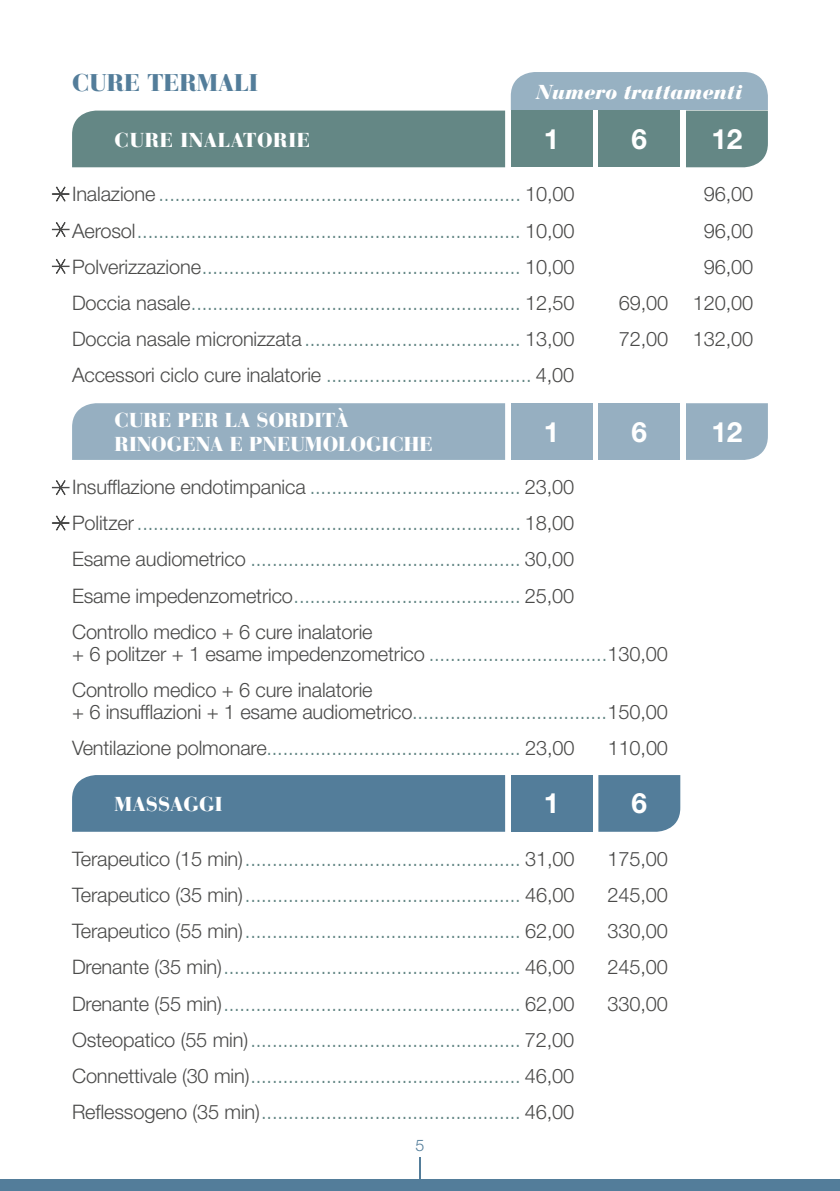
<style>
.page{position:relative;width:840px;height:1191px;background:#fff}
.page>*{position:absolute;margin:0;border:0;box-sizing:border-box;transform-origin:0 0}
.t1{font:700 28px "Helvetica Neue LT Std";color:#fff}
.t2{font:900 24px "Bauer Bodoni";color:#537d9a}
.t3{font:300 20px/36.2px "Helvetica Neue LT Std";letter-spacing:-.01em;color:#648785;text-align:justify}
.t4{font:300 20px/36.2px "Helvetica Neue LT Std";letter-spacing:-.01em;color:#4a4a49}
.t5{font:900 20px/24px "Bauer Bodoni";color:#fff}
.t6{font:italic 900 20px "Bauer Bodoni";color:#fff}
.t7{font:900 20px "Bauer Bodoni";letter-spacing:.03em;color:#fff}
.t8{font:300 16px "Helvetica Neue LT Std";color:#537d9a}
.s1{color:#4a4a49}
.s2{color:#648785}
</style>
<div class="page">
<div style="left:510px;top:72px;width:257px;height:72px;background:#97b1c2;border-radius:24px"></div>
<div style="left:510px;top:111px;width:257px;height:56px;background:#fff"></div>
<div style="left:510px;top:111px;width:82px;height:56px;background:#648785"></div>
<div style="left:598px;top:111px;width:82px;height:56px;background:#648785"></div>
<div style="left:686px;top:111px;width:81px;height:56px;background:#648785"></div>
<div style="left:72px;top:111px;width:433px;height:56px;background:#648785"></div>
<div style="left:510px;top:403px;width:82px;height:57px;background:#96afc1"></div>
<div style="left:598px;top:403px;width:82px;height:57px;background:#96afc1"></div>
<div style="left:686px;top:403px;width:81px;height:57px;background:#96afc1"></div>
<div style="left:72px;top:403px;width:433px;height:57px;background:#96afc1"></div>
<div style="left:510px;top:775px;width:82px;height:56px;background:#537d9a"></div>
<div style="left:598px;top:775px;width:82px;height:56px;background:#537d9a"></div>
<div style="left:72px;top:775px;width:433px;height:56px;background:#537d9a"></div>
<div style="left:0;top:1179px;width:839px;height:12px;background:#537d9a"></div>
<svg style="left:52px;top:186px;width:17px;height:16px"></svg>
<svg style="left:52px;top:222px;width:17px;height:15px"></svg>
<svg style="left:52px;top:259px;width:17px;height:15px"></svg>
<svg style="left:52px;top:480px;width:17px;height:15px"></svg>
<svg style="left:52px;top:515px;width:17px;height:16px"></svg>
<svg style="left:419px;top:1157px;width:1px;height:22px"></svg>
<p class="t2" style="left:72px;top:68px;width:187px">CURE TERMALI</p>
<p class="t6" style="left:536px;top:80px;width:208px">Numero trattamenti</p>
<p class="t7" style="left:115px;top:128px;width:197px">CURE INALATORIE</p>
<h1 class="t1" style="left:543px;top:122px;width:17px">1</h1>
<h1 class="t1" style="left:631px;top:122px;width:17px">6</h1>
<h1 class="t1" style="left:711px;top:122px;width:33px">12</h1>
<p class="t3" style="left:72px;top:176px;width:503px"><span class="s1">Inalazione</span> ................................................................... <span class="s1">10,00</span></p>
<p class="t4" style="left:703px;top:176px;width:51px">96,00</p>
<p class="t3" style="left:72px;top:212px;width:503px"><span class="s1">Aerosol</span>....................................................................... <span class="s1">10,00</span></p>
<p class="t4" style="left:703px;top:212px;width:51px">96,00</p>
<p class="t3" style="left:72px;top:248px;width:503px"><span class="s1">Polverizzazione</span>........................................................... <span class="s1">10,00</span></p>
<p class="t4" style="left:703px;top:248px;width:51px">96,00</p>
<p class="t3" style="left:72px;top:284px;width:503px"><span class="s1">Doccia nasale</span>............................................................. <span class="s1">12,50</span></p>
<p class="t4" style="left:618px;top:284px;width:136px">69,00 120,00</p>
<p class="t3" style="left:72px;top:320px;width:503px"><span class="s1">Doccia nasale micronizzata</span> ........................................ <span class="s1">13,00</span></p>
<p class="t4" style="left:618px;top:320px;width:136px">72,00 132,00</p>
<p class="t3" style="left:72px;top:357px;width:503px"><span class="s1">Accessori ciclo cure inalatorie</span> ...................................... <span class="s1">4,00</span></p>
<p class="t5" style="left:115px;top:408px;width:319px">CURE PER LA SORDITÀ<br>RINOGENA E PNEUMOLOGICHE</p>
<h1 class="t1" style="left:543px;top:414px;width:17px">1</h1>
<h1 class="t1" style="left:631px;top:414px;width:17px">6</h1>
<h1 class="t1" style="left:711px;top:414px;width:33px">12</h1>
<p class="t3" style="left:72px;top:468px;width:503px"><span class="s1">Insufflazione endotimpanica</span> ....................................... <span class="s1">23,00<br>Politzer</span>....................................................................... <span class="s1">18,00<br>Esame audiometrico</span> .................................................. <span class="s1">30,00<br>Esame impedenzometrico</span>.......................................... <span class="s1">25,00<br>Controllo medico + 6 cure inalatorie</span></p>
<p class="t4" style="left:72px;top:635px;width:597px">+ 6 politzer + 1 esame impedenzometrico <span class="s2">.................................</span>130,00<br>Controllo medico + 6 cure inalatorie</p>
<p class="t3" style="left:72px;top:693px;width:597px"><span class="s1">+ 6 insufflazioni + 1 esame audiometrico</span>....................................<span class="s1">150,00<br>Ventilazione polmonare</span>............................................... <span class="s1">23,00</span></p>
<p class="t4" style="left:607px;top:729px;width:62px">110,00</p>
<p class="t5" style="left:115px;top:792px;width:109px">MASSAGGI</p>
<h1 class="t1" style="left:543px;top:786px;width:17px">1</h1>
<h1 class="t1" style="left:631px;top:786px;width:17px">6</h1>
<p class="t3" style="left:72px;top:840px;width:503px"><span class="s1">Terapeutico (15 min)</span>................................................... <span class="s1">31,00</span></p>
<p class="t4" style="left:607px;top:840px;width:62px">175,00</p>
<p class="t3" style="left:72px;top:876px;width:503px"><span class="s1">Terapeutico (35 min)</span>................................................... <span class="s1">46,00</span></p>
<p class="t4" style="left:607px;top:876px;width:62px">245,00</p>
<p class="t3" style="left:72px;top:912px;width:503px"><span class="s1">Terapeutico (55 min)</span>................................................... <span class="s1">62,00</span></p>
<p class="t4" style="left:607px;top:912px;width:62px">330,00</p>
<p class="t3" style="left:72px;top:948px;width:503px"><span class="s1">Drenante (35 min)</span>....................................................... <span class="s1">46,00</span></p>
<p class="t4" style="left:607px;top:948px;width:62px">245,00</p>
<p class="t3" style="left:72px;top:985px;width:503px"><span class="s1">Drenante (55 min)</span>....................................................... <span class="s1">62,00</span></p>
<p class="t4" style="left:607px;top:985px;width:62px">330,00</p>
<p class="t3" style="left:72px;top:1021px;width:503px"><span class="s1">Osteopatico (55 min)</span>.................................................. <span class="s1">72,00<br>Connettivale (30 min)</span>.................................................. <span class="s1">46,00<br>Reflessogeno (35 min)</span>................................................ <span class="s1">46,00</span></p>
<p class="t8" style="left:415px;top:1135px;width:10px">5</p>
</div>
